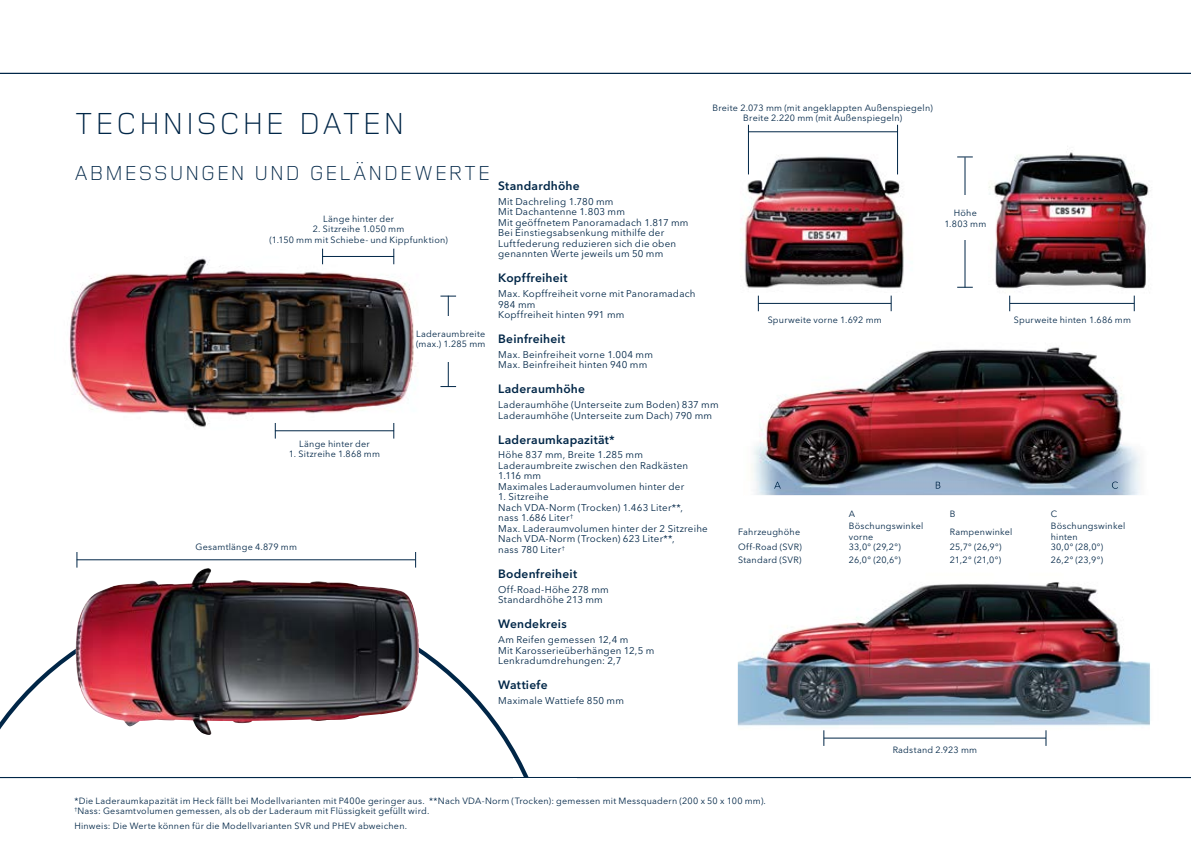
<style>
.page{position:relative;width:1191px;height:851px;background:#fff}
.page>*{position:absolute;margin:0;border:0;box-sizing:border-box;transform-origin:0 0}
.t1{font:300 31.5px "Land Rover Wide";letter-spacing:-.01em;color:#002647}
.t2{font:300 21px "Land Rover Wide";color:#002647}
.t3{font:600 12px "Avenir Next W1 G";letter-spacing:.02em;color:#002647}
.t4{font:9.75px/10.5px "Avenir Next W1 G";letter-spacing:.025em;color:#002647}
.t5{font:9px/10.5px "Avenir Next W1 G";letter-spacing:.025em;color:#002647}
</style>
<div class="page">
<svg style="left:0;top:647px;width:528px;height:132px"></svg>
<img style="left:76px;top:568px;width:343px;height:166px">
<img style="left:753px;top:347px;width:387px;height:147px">
<div style="left:743px;top:326px;width:426px;height:170px;border:1px solid #fff"></div>
<img style="left:739px;top:582px;width:412px;height:150px">
<img style="left:972px;top:149px;width:177px;height:150px">
<img style="left:741px;top:139px;width:163px;height:166px">
<img style="left:69px;top:248px;width:345px;height:191px">
<hr style="left:0;top:776px;width:1191px;height:2px;background:#002647">
<hr style="left:0;top:73px;width:1191px;height:1px;background:#002647">
<hr style="left:322px;top:256px;width:72px;height:1px;background:#002647">
<svg style="left:322px;top:248px;width:1px;height:16px"></svg>
<svg style="left:393px;top:248px;width:1px;height:16px"></svg>
<hr style="left:275px;top:430px;width:119px;height:1px;background:#002647">
<svg style="left:275px;top:423px;width:1px;height:15px"></svg>
<svg style="left:393px;top:423px;width:1px;height:15px"></svg>
<hr style="left:448px;top:296px;width:1px;height:91px;background:#002647">
<svg style="left:440px;top:296px;width:16px;height:1px"></svg>
<svg style="left:440px;top:386px;width:16px;height:1px"></svg>
<hr style="left:77px;top:559px;width:338px;height:1px;background:#002647">
<svg style="left:77px;top:552px;width:1px;height:15px"></svg>
<svg style="left:415px;top:552px;width:1px;height:15px"></svg>
<hr style="left:1009px;top:303px;width:125px;height:1px;background:#002647">
<svg style="left:1009px;top:295px;width:1px;height:16px"></svg>
<svg style="left:1133px;top:295px;width:1px;height:16px"></svg>
<hr style="left:758px;top:303px;width:133px;height:1px;background:#002647">
<svg style="left:758px;top:295px;width:1px;height:16px"></svg>
<svg style="left:890px;top:295px;width:1px;height:16px"></svg>
<hr style="left:964px;top:157px;width:1px;height:130px;background:#002647">
<svg style="left:957px;top:287px;width:15px;height:1px"></svg>
<svg style="left:957px;top:156px;width:15px;height:1px"></svg>
<hr style="left:748px;top:131px;width:149px;height:1px;background:#002647">
<hr style="left:897px;top:125px;width:1px;height:49px;background:#002647">
<hr style="left:748px;top:125px;width:1px;height:49px;background:#002647">
<svg style="left:774px;top:481px;width:7px;height:7px"></svg>
<svg style="left:1111px;top:481px;width:7px;height:7px"></svg>
<svg style="left:935px;top:481px;width:5px;height:7px"></svg>
<hr style="left:823px;top:737px;width:223px;height:1px;background:#002647">
<svg style="left:823px;top:730px;width:1px;height:15px"></svg>
<svg style="left:1045px;top:730px;width:1px;height:15px"></svg>
<div style="left:513px;top:778px;width:64px;height:72px;background:#fff"></div>
<div style="left:935px;top:196px;width:60px;height:44px;background:#fff"></div>
<div style="left:415px;top:316px;width:72px;height:45px;background:#fff"></div>
<h1 class="t1" style="left:74px;top:102px;width:334px">TECHNISCHE DATEN</h1>
<h2 class="t2" style="left:74px;top:159px;width:419px">ABMESSUNGEN UND GELÄNDEWERTE</h2>
<p class="t5" style="left:323px;top:213px;width:72px">Länge hinter der</p>
<p class="t5" style="left:269px;top:223px;width:180px;text-align:center">2. Sitzreihe 1.050 mm<br>(1.150 mm mit Schiebe- und Kippfunktion)</p>
<p class="t5" style="left:299px;top:437px;width:72px">Länge hinter der</p>
<p class="t5" style="left:289px;top:448px;width:93px">1. Sitzreihe 1.868 mm</p>
<p class="t5" style="left:195px;top:540px;width:103px">Gesamtlänge 4.879 mm</p>
<p class="t5" style="left:416px;top:327px;width:71px">Laderaumbreite (max.) 1.285 mm</p>
<p class="t5" style="left:712px;top:101px;width:222px;text-align:center">Breite 2.073 mm (mit angeklappten Außenspiegeln)<br>Breite 2.220 mm (mit Außenspiegeln)</p>
<p class="t3" style="left:498px;top:176px;width:83px">Standardhöhe</p>
<p class="t4" style="left:498px;top:195px;width:192px">Mit Dachreling 1.780 mm<br>Mit Dachantenne 1.803 mm<br>Mit geöffnetem Panoramadach 1.817 mm<br>Bei Einstiegsabsenkung mithilfe der<br>Luftfederung reduzieren sich die oben genannten Werte jeweils um 50 mm</p>
<p class="t3" style="left:498px;top:268px;width:71px">Kopffreiheit</p>
<p class="t4" style="left:498px;top:287px;width:199px">Max. Kopffreiheit vorne mit Panoramadach<br>984 mm<br>Kopffreiheit hinten 991 mm</p>
<p class="t3" style="left:498px;top:329px;width:68px">Beinfreiheit</p>
<p class="t4" style="left:498px;top:348px;width:156px">Max. Beinfreiheit vorne 1.004 mm<br>Max. Beinfreiheit hinten 940 mm</p>
<p class="t3" style="left:498px;top:379px;width:88px">Laderaumhöhe</p>
<p class="t4" style="left:498px;top:398px;width:222px">Laderaumhöhe (Unterseite zum Boden) 837 mm<br>Laderaumhöhe (Unterseite zum Dach) 790 mm</p>
<p class="t3" style="left:498px;top:430px;width:118px">Laderaumkapazität*</p>
<p class="t4" style="left:498px;top:449px;width:191px">Höhe 837 mm, Breite 1.285 mm<br>Laderaumbreite zwischen den Radkästen<br>1.116 mm<br>Maximales Laderaumvolumen hinter der</p>
<p class="t4" style="left:498px;top:491px;width:211px">1. Sitzreihe<br>Nach VDA-Norm (Trocken) 1.463 Liter**,<br>nass 1.686 Liter<sup>†<br></sup>Max. Laderaumvolumen hinter der 2 Sitzreihe<br>Nach VDA-Norm (Trocken) 623 Liter**,<br>nass 780 Liter<sup>†</sup></p>
<p class="t3" style="left:498px;top:564px;width:80px">Bodenfreiheit</p>
<p class="t4" style="left:498px;top:583px;width:112px">Off-Road-Höhe 278 mm<br>Standardhöhe 213 mm</p>
<p class="t3" style="left:498px;top:614px;width:70px">Wendekreis</p>
<p class="t4" style="left:498px;top:633px;width:158px">Am Reifen gemessen 12,4 m<br>Mit Karosserieüberhängen 12,5 m<br>Lenkradumdrehungen: 2,7</p>
<p class="t3" style="left:498px;top:675px;width:51px">Wattiefe</p>
<p class="t4" style="left:498px;top:694px;width:127px">Maximale Wattiefe 850 mm</p>
<p class="t5" style="left:944px;top:207px;width:43px;text-align:center">Höhe<br>1.803 mm</p>
<p class="t5" style="left:767px;top:313px;width:116px">Spurweite vorne 1.692 mm</p>
<p class="t5" style="left:1014px;top:313px;width:119px">Spurweite hinten 1.686 mm</p>
<p class="t5" style="left:849px;top:507px;width:8px">A</p>
<p class="t5" style="left:949px;top:507px;width:7px">B</p>
<p class="t5" style="left:1050px;top:507px;width:8px">C</p>
<p class="t5" style="left:738px;top:525px;width:64px">Fahrzeughöhe</p>
<p class="t5" style="left:849px;top:520px;width:76px">Böschungswinkel vorne</p>
<p class="t5" style="left:949px;top:525px;width:64px">Rampenwinkel</p>
<p class="t5" style="left:1050px;top:520px;width:76px">Böschungswinkel hinten</p>
<p class="t5" style="left:738px;top:540px;width:65px">Off-Road (SVR)</p>
<p class="t5" style="left:848px;top:540px;width:54px">33,0° (29,2°)</p>
<p class="t5" style="left:949px;top:540px;width:53px">25,7° (26,9°)</p>
<p class="t5" style="left:1050px;top:540px;width:54px">30,0° (28,0°)</p>
<p class="t5" style="left:738px;top:553px;width:65px">Standard (SVR)</p>
<p class="t5" style="left:848px;top:553px;width:53px">26,0° (20,6°)</p>
<p class="t5" style="left:949px;top:553px;width:53px">21,2° (21,0°)</p>
<p class="t5" style="left:1050px;top:553px;width:54px">26,2° (23,9°)</p>
<p class="t5" style="left:892px;top:743px;width:86px">Radstand 2.923 mm</p>
<p class="t5" style="left:74px;top:794px;width:693px">*Die Laderaumkapazität im Heck fällt bei Modellvarianten mit P400e geringer aus. **Nach VDA-Norm (Trocken): gemessen mit Messquadern (200 x 50 x 100 mm). <sup>†</sup>Nass: Gesamtvolumen gemessen, als ob der Laderaum mit Flüssigkeit gefüllt wird.</p>
<p class="t5" style="left:74px;top:819px;width:334px">Hinweis: Die Werte können für die Modellvarianten SVR und PHEV abweichen.</p>
</div>
